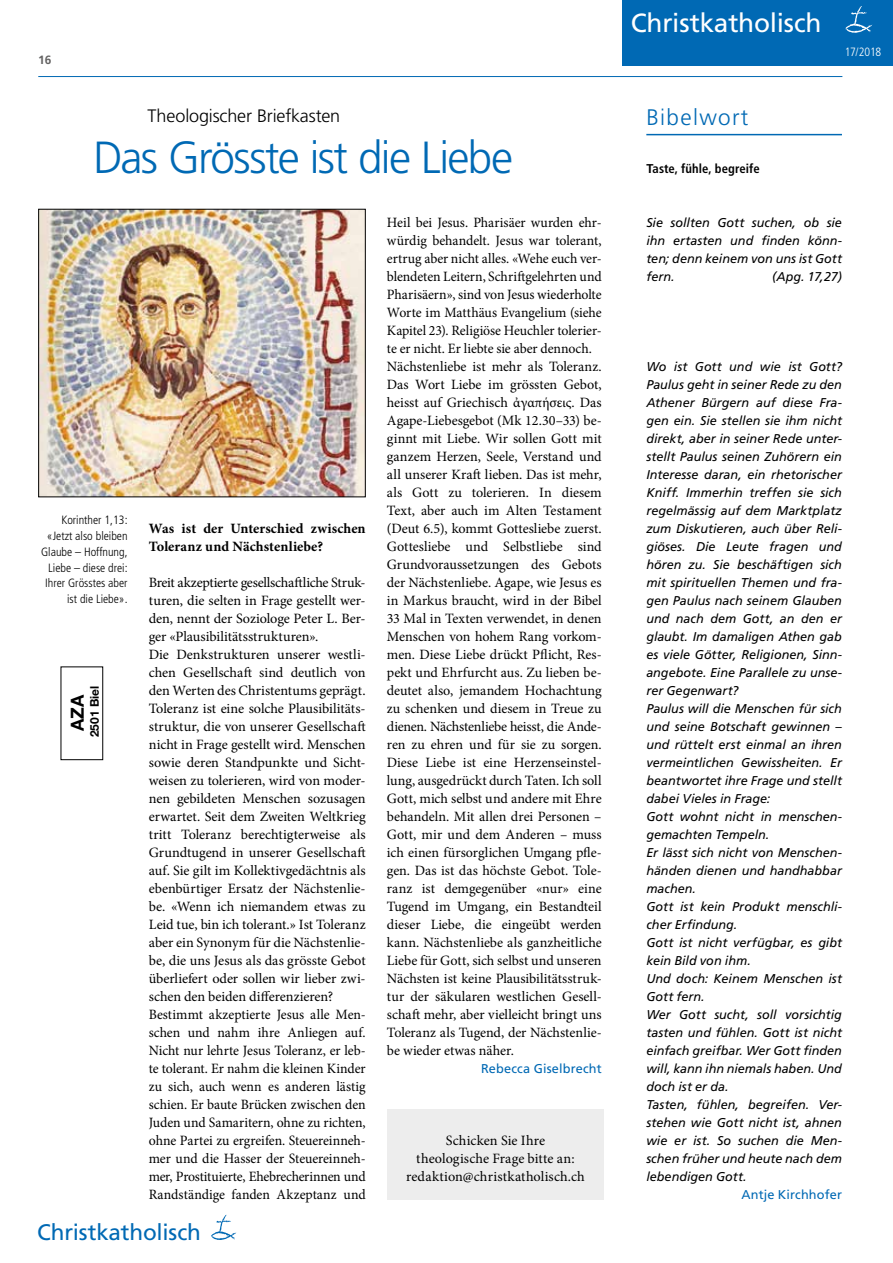
<style>
.page{position:relative;width:893px;height:1263px;background:#fff}
.page>*{position:absolute;margin:0;border:0;box-sizing:border-box;transform-origin:0 0}
.t1{font:300 45px "Frutiger LT Std";letter-spacing:-.035em;color:#0069b4}
.t2{font:26.25px "Frutiger LT Std";letter-spacing:-.01em;color:#fff}
.t3{font:22.5px "Frutiger LT Std";letter-spacing:-.01em;color:#0069b4}
.t4{font:300 22.5px "Frutiger LT Std";letter-spacing:.06em;color:#0069b4}
.t5{font:300 18px "Frutiger LT Std";letter-spacing:-.01em;color:#000}
.t6{font:700 18px "Helvetica Neue LT Std";color:#000}
.t7{font:14.25px/18px "Minion Pro";letter-spacing:-.005em;color:#000}
.t8{font:700 14.25px/18px "Minion Pro";letter-spacing:.005em;color:#000}
.t9{font:italic 12.75px/18px "Frutiger LT Std";color:#000;text-align:justify}
.t10{font:12.75px "Frutiger LT Std";letter-spacing:.01em;color:#0069b4}
.t11{font:700 condensed 12.75px "Frutiger LT Std";letter-spacing:.005em;color:#000}
.t12{font:300 condensed 12px/15.8px "Frutiger LT Std";color:#000;text-align:right}
.t13{font:700 12px "Helvetica Neue LT Std";color:#000}
.t14{font:300 condensed 12px "Frutiger LT Std";letter-spacing:-.025em;color:#fff}
.t15{font:700 12px "Frutiger LT Std";color:#646363}
.s1{font-stretch:normal}
</style>
<div class="page">
<hr style="left:38px;top:76px;width:804px;height:1px;background:#0069b4">
<div style="left:622px;top:0;width:271px;height:66px;background:#0069b4"></div>
<svg style="left:846px;top:6px;width:26px;height:27px"></svg>
<svg style="left:211px;top:1215px;width:25px;height:25px"></svg>
<hr style="left:646px;top:134px;width:196px;height:1px;background:#0069b4">
<img style="left:40px;top:211px;width:324px;height:284px">
<div style="left:38px;top:209px;width:328px;height:288px;border:1px solid #000"></div>
<div style="left:387px;top:1109px;width:217px;height:90px;background:#ededed"></div>
<p class="t15" style="left:38px;top:53px;width:15px">16</p>
<p class="t5" style="left:148px;top:105px;width:194px">Theologischer Briefkasten</p>
<h1 class="t1" style="left:94px;top:132px;width:421px">Das Grösste ist die Liebe</h1>
<p class="t12" style="left:41px;top:512px;width:88px">Korinther 1,13: «Jetzt also bleiben<br>Glaube – Hoffnung,<br>Liebe – diese drei:<br>Ihrer Grösstes aber ist die Liebe».</p>
<p class="t6" style="left:66px;top:731px;width:38px;rotate:-90deg">AZA</p>
<p class="t13" style="left:87px;top:737px;width:53px;rotate:-90deg">2501 Biel</p>
<p class="t8" style="left:149px;top:519px;width:218px">Was ist der Unterschied zwischen<br>Toleranz und Nächstenliebe?</p>
<p class="t7" style="left:149px;top:574px;width:218px">Breit akzeptierte gesellschaftliche Struk&shy;turen, die selten in Frage gestellt wer&shy;den, nennt der Soziologe Peter L. Ber&shy;ger «Plausibilitätsstrukturen».<br>Die Denkstrukturen unserer westli&shy;chen Gesellschaft sind deutlich von den Werten des Christentums geprägt.<br>Toleranz ist eine solche Plausibilitäts&shy;struktur, die von unserer Gesellschaft nicht in Frage gestellt wird. Menschen sowie deren Standpunkte und Sicht&shy;weisen zu tolerieren, wird von moder&shy;nen gebildeten Menschen sozusagen erwartet. Seit dem Zweiten Weltkrieg tritt Toleranz berechtigterweise als Grundtugend in unserer Gesellschaft auf. Sie gilt im Kollektivgedächtnis als ebenbürtiger Ersatz der Nächstenlie&shy;be. «Wenn ich niemandem etwas zu Leid tue, bin ich tolerant.» Ist Toleranz aber ein Synonym für die Nächstenlie&shy;be, die uns Jesus als das grösste Gebot überliefert oder sollen wir lieber zwi&shy;schen den beiden differenzieren?<br>Bestimmt akzeptierte Jesus alle Men&shy;schen und nahm ihre Anliegen auf.<br>Nicht nur lehrte Jesus Toleranz, er leb&shy;te tolerant. Er nahm die kleinen Kinder zu sich, auch wenn es anderen lästig schien. Er baute Brücken zwischen den Juden und Samaritern, ohne zu richten, ohne Partei zu ergreifen. Steuereinneh&shy;mer und die Hasser der Steuereinneh&shy;mer, Prostituierte, Ehebrecherinnen und Randständige fanden Akzeptanz und</p>
<h3 class="t3" style="left:37px;top:1218px;width:165px">Christkatholisch</h3>
<p class="t7" style="left:387px;top:214px;width:216px">Heil bei Jesus. Pharisäer wurden ehr&shy;würdig behandelt. Jesus war tolerant, ertrug aber nicht alles. «Wehe euch ver&shy;blendeten Leitern, Schriftgelehrten und Pharisäern», sind von Jesus wiederholte Worte im Matthäus Evangelium (siehe Kapitel 23). Religiöse Heuchler tolerier&shy;te er nicht. Er liebte sie aber dennoch.<br>Nächstenliebe ist mehr als Toleranz.<br>Das Wort Liebe im grössten Gebot, heisst auf Griechisch ἀγαπήσεις. Das Agape-Liebesgebot (Mk 12.30–33) be&shy;ginnt mit Liebe. Wir sollen Gott mit ganzem Herzen, Seele, Verstand und all unserer Kraft lieben. Das ist mehr, als Gott zu tolerieren. In diesem Text, aber auch im Alten Testament (Deut 6.5), kommt Gottesliebe zuerst.<br>Gottesliebe und Selbstliebe sind Grundvoraussetzungen des Gebots der Nächstenliebe. Agape, wie Jesus es in Markus braucht, wird in der Bibel 33 Mal in Texten verwendet, in denen Menschen von hohem Rang vorkom&shy;men. Diese Liebe drückt Pflicht, Res&shy;pekt und Ehrfurcht aus. Zu lieben be&shy;deutet also, jemandem Hochachtung zu schenken und diesem in Treue zu dienen. Nächstenliebe heisst, die Ande&shy;ren zu ehren und für sie zu sorgen.<br>Diese Liebe ist eine Herzenseinstel&shy;lung, ausgedrückt durch Taten. Ich soll Gott, mich selbst und andere mit Ehre behandeln. Mit allen drei Personen – Gott, mir und dem Anderen – muss ich einen fürsorglichen Umgang pfle&shy;gen. Das ist das höchste Gebot. Tole&shy;ranz ist demgegenüber «nur» eine Tugend im Umgang, ein Bestandteil dieser Liebe, die eingeübt werden kann. Nächstenliebe als ganzheitliche Liebe für Gott, sich selbst und unseren Nächsten ist keine Plausibilitätsstruk&shy;tur der säkularen westlichen Gesell&shy;schaft mehr, aber vielleicht bringt uns Toleranz als Tugend, der Nächstenlie&shy;be wieder etwas näher.</p>
<p class="t10" style="left:481px;top:1061px;width:122px">Rebecca Giselbrecht</p>
<p class="t7" style="left:406px;top:1132px;width:180px;text-align:center">Schicken Sie Ihre<br>theologische Frage bitte an: redaktion@christkatholisch.ch</p>
<h2 class="t2" style="left:631px;top:8px;width:192px">Christkatholisch</h2>
<h3 class="t4" style="left:646px;top:105px;width:104px">Bibelwort</h3>
<p class="t11" style="left:646px;top:161px;width:115px"><span class="s1">T</span>aste, fühle, begreife</p>
<p class="t14" style="left:845px;top:45px;width:38px">17/2018</p>
<p class="t9" style="left:646px;top:214px;width:197px">Sie sollten Gott suchen, ob sie ihn ertasten und finden könn&shy;ten; denn keinem von uns ist Gott fern.</p>
<p class="t9" style="left:772px;top:268px;width:71px">(Apg. 17,27)</p>
<p class="t9" style="left:646px;top:358px;width:197px;text-align:left">Wo ist Gott und wie ist Gott?<br>Paulus geht in seiner Rede zu den<br>Athener Bürgern auf diese Fra&shy;gen ein. Sie stellen sie ihm nicht direkt, aber in seiner Rede unter&shy;stellt Paulus seinen Zuhörern ein<br>Interesse daran, ein rhetorischer<br>Kniff. Immerhin treffen sie sich regelmässig auf dem Marktplatz zum Diskutieren, auch über Reli&shy;giöses. Die Leute fragen und hören zu. Sie beschäftigen sich mit spirituellen Themen und fra&shy;gen Paulus nach seinem Glauben und nach dem Gott, an den er glaubt. Im damaligen Athen gab es viele Götter, Religionen, Sinn&shy;angebote. Eine Parallele zu unse&shy;rer Gegenwart?<br>Paulus will die Menschen für sich und seine Botschaft gewinnen – und rüttelt erst einmal an ihren vermeintlichen Gewissheiten. Er beantwortet ihre Frage und stellt dabei Vieles in Frage:<br>Gott wohnt nicht in menschen&shy;gemachten Tempeln.<br>Er lässt sich nicht von Menschen&shy;händen dienen und handhabbar machen.<br>Gott ist kein Produkt menschli&shy;cher Erfindung.<br>Gott ist nicht verfügbar, es gibt kein Bild von ihm.<br>Und doch: Keinem Menschen ist<br>Gott fern.<br>Wer Gott sucht, soll vorsichtig tasten und fühlen. Gott ist nicht einfach greifbar. Wer Gott finden will, kann ihn niemals haben. Und doch ist er da.<br>Tasten, fühlen, begreifen. Ver&shy;stehen wie Gott nicht ist, ahnen wie er ist. So suchen die Men&shy;schen früher und heute nach dem lebendigen Gott.</p>
<p class="t10" style="left:741px;top:1187px;width:102px">Antje Kirchhofer</p>
</div>
